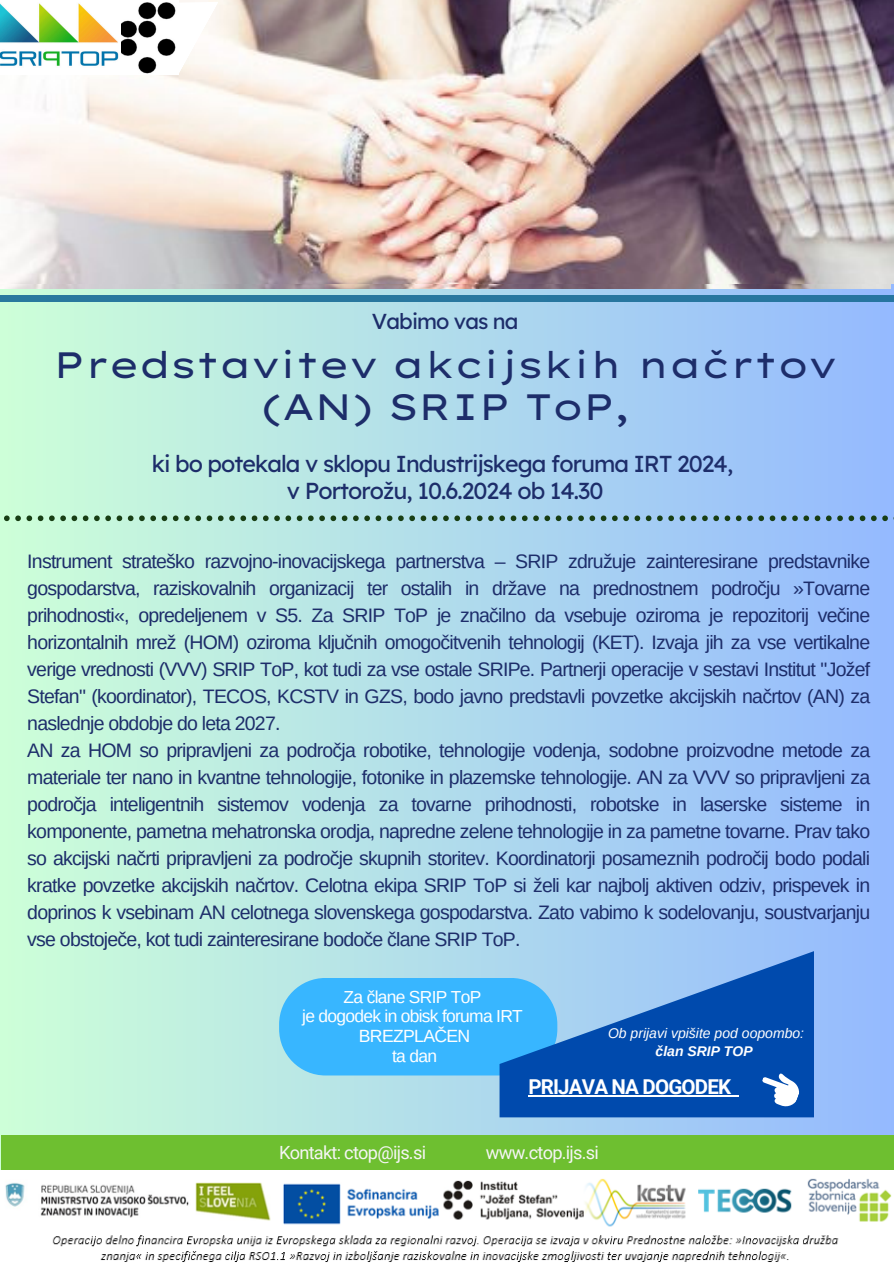
<style>
.page{position:relative;width:894px;height:1264px;background:#fff}
.page>*{position:absolute;margin:0;border:0;box-sizing:border-box;transform-origin:0 0}
.t1{font:36.6px/41.7px "Lexend Tera";letter-spacing:-.04em;color:#1d2d6a;text-align:center}
.t2{font:23.1px/26.5px "Lexend Deca";letter-spacing:-.04em;color:#1d2d6a;text-align:center}
.t3{font:21.6px "Lexend Deca";letter-spacing:-.04em;color:#1d2d6a}
.t4{font:700 20.55px "Roboto";letter-spacing:-.04em;color:#fff}
.t5{font:19.5px/27px "Arimo";letter-spacing:-.04em;color:#1d2d6a}
.t6{font:18.15px "Roboto";letter-spacing:-.04em;color:#f5f5f5}
.t7{font:17.7px "Arimo";letter-spacing:-.04em;color:#fff}
.t8{font:17.4px/19.2px "Arimo";letter-spacing:-.04em;color:#fff;text-align:center}
.t9{font:italic 13.95px "Arimo";color:#fff}
.t10{font:italic 700 13.95px "Arimo";color:#fff}
</style>
<div class="page">
<div style="left:0;top:0;width:893px;height:1263px;background:linear-gradient(to right,#cdffd8,#94b9fe)"></div>
<div style="left:1px;top:1135px;width:892px;height:36px;background:#6ebf30"></div>
<div style="left:0;top:295px;width:893px;height:6px;background:#28779f"></div>
<div style="left:279px;top:977px;width:220px;height:98px;background:#38b6ff"></div>
<svg style="left:499px;top:951px;width:314px;height:166px;background:#3378c7"></svg>
<svg style="left:0;top:515px;width:893px;height:6px;background:#78a29c"></svg>
<img style="left:1px;top:1170px;width:892px;height:93px">
<hr style="left:528px;top:1094px;width:202px;height:2px;background:#fff">
<svg style="left:730px;top:1094px;width:8px;height:2px"></svg>
<svg style="left:756px;top:1066px;width:47px;height:44px"></svg>
<img style="left:1px;top:0;width:892px;height:284px">
<img style="left:0;top:0;width:117px;height:74px">
<svg style="left:117px;top:0;width:102px;height:74px"></svg>
<img style="left:121px;top:0;width:58px;height:74px">
<p class="t3" style="left:372px;top:307px;width:148px">Vabimo vas na</p>
<p class="t1" style="left:53px;top:343px;width:785px">Predstavitev akcijskih načrtov (AN) SRIP ToP,</p>
<p class="t2" style="left:152px;top:450px;width:582px">ki bo potekala v sklopu Industrijskega foruma IRT 2024, v Portorožu, 10.6.2024 ob 14.30</p>
<p class="t5" style="left:27px;top:548px;width:844px">Instrument strateško razvojno-inovacijskega partnerstva – SRIP združuje zainteresirane predstavnike gospodarstva, raziskovalnih organizacij ter ostalih in države na prednostnem področju »Tovarne prihodnosti«, opredeljenem v S5. Za SRIP ToP je značilno da vsebuje oziroma je repozitorij večine horizontalnih mrež (HOM) oziroma ključnih omogočitvenih tehnologij (KET). Izvaja jih za vse vertikalne verige vrednosti (VVV) SRIP ToP, kot tudi za vse ostale SRIPe. Partnerji operacije v sestavi Institut "Jožef Stefan" (koordinator), TECOS, KCSTV in GZS, bodo javno predstavli povzetke akcijskih načrtov (AN) za naslednje obdobje do leta 2027.<br>AN za HOM so pripravljeni za področja robotike, tehnologije vodenja, sodobne proizvodne metode za materiale ter nano in kvantne tehnologije, fotonike in plazemske tehnologije. AN za VVV so pripravljeni za področja inteligentnih sistemov vodenja za tovarne prihodnosti, robotske in laserske sisteme in komponente, pametna mehatronska orodja, napredne zelene tehnologije in za pametne tovarne. Prav tako so akcijski načrti pripravljeni za področje skupnih storitev. Koordinatorji posameznih področij bodo podali kratke povzetke akcijskih načrtov. Celotna ekipa SRIP ToP si želi kar najbolj aktiven odziv, prispevek in doprinos k vsebinam AN celotnega slovenskega gospodarstva. Zato vabimo k sodelovanju, soustvarjanju vse obstoječe, kot tudi zainteresirane bodoče člane SRIP ToP.</p>
<p class="t8" style="left:302px;top:987px;width:222px">Za člane SRIP ToP<br>je dogodek in obisk foruma IRT</p>
<p class="t7" style="left:359px;top:1025px;width:113px">BREZPLAČEN</p>
<p class="t8" style="left:392px;top:1046px;width:46px">ta dan</p>
<h2 class="t9" style="left:608px;top:1024px;width:197px">Ob prijavi vpišite pod oopombo:</h2>
<h4 class="t10" style="left:655px;top:1043px;width:99px">član SRIP TOP</h4>
<h1 class="t4" style="left:528px;top:1074px;width:204px">PRIJAVA NA DOGODEK</h1>
<h2 class="t6" style="left:279px;top:1141px;width:148px">Kontakt: ctop@ijs.si</h2>
<h2 class="t6" style="left:485px;top:1141px;width:115px">www.ctop.ijs.si</h2>
</div>
